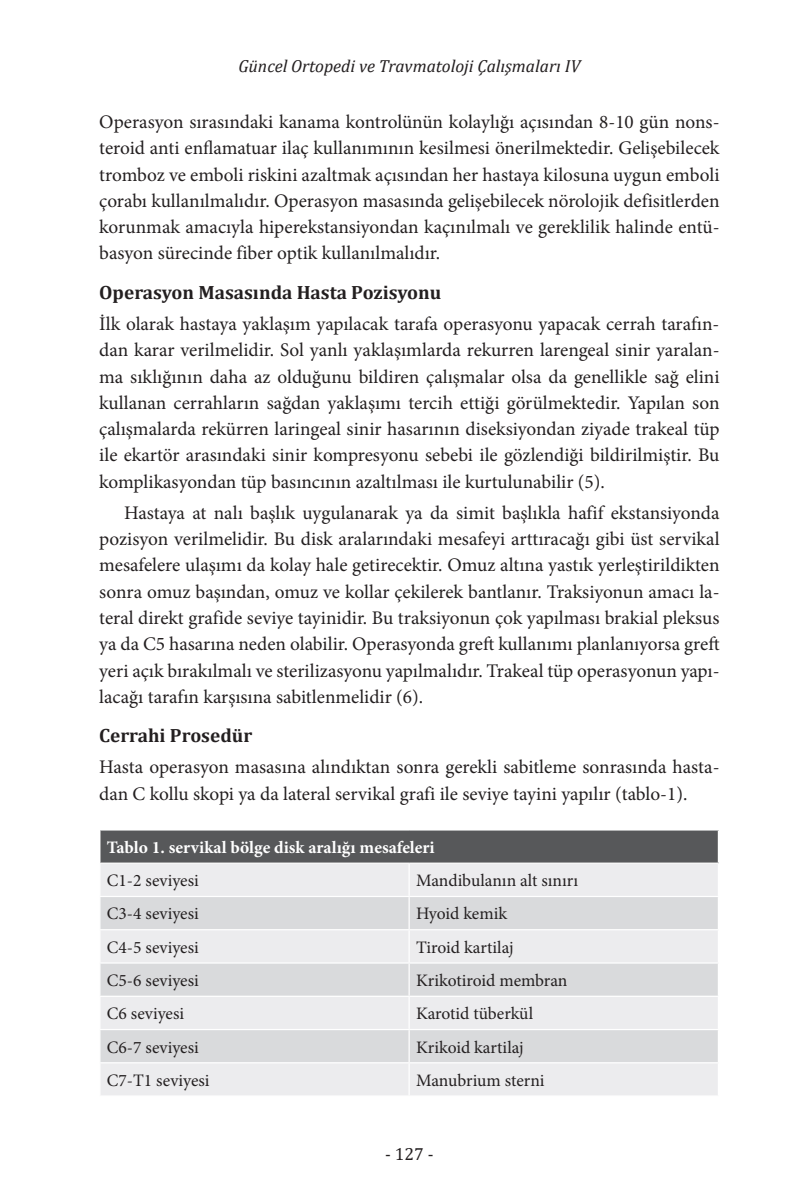
<style>
.page{position:relative;width:794px;height:1191px;background:#fff}
.page>*{position:absolute;margin:0;border:0;box-sizing:border-box;transform-origin:0 0}
.t1{font:19.25px/26.2px "Minion Pro";color:#231f20;text-align:justify}
.t2{font:700 19.25px "Cambria";color:#231f20}
.t3{font:17.5px "Minion Pro";color:#231f20}
.t4{font:italic 17.5px "Cambria";color:#231f20}
.t5{font:700 17.5px "Minion Pro";color:#fff}
.t6{font:17.5px "Cambria";color:#231f20}
</style>
<div class="page">
<div style="left:100px;top:830px;width:618px;height:33px;background:#57585a"></div>
<div style="left:101px;top:864px;width:617px;height:231px;background:#ececee"></div>
<svg style="left:100px;top:897px;width:618px;height:165px;background:#e1e1e3"></svg>
<hr style="left:408px;top:863px;width:2px;height:33px;background:#fff">
<hr style="left:99px;top:896px;width:310px;height:1px;background:#fff">
<hr style="left:409px;top:896px;width:310px;height:1px;background:#fff">
<hr style="left:408px;top:897px;width:2px;height:32px;background:#fff">
<hr style="left:99px;top:929px;width:310px;height:1px;background:#fff">
<hr style="left:409px;top:929px;width:310px;height:1px;background:#fff">
<hr style="left:408px;top:930px;width:2px;height:32px;background:#fff">
<hr style="left:99px;top:962px;width:310px;height:1px;background:#fff">
<hr style="left:409px;top:962px;width:310px;height:1px;background:#fff">
<hr style="left:408px;top:963px;width:2px;height:32px;background:#fff">
<hr style="left:99px;top:995px;width:310px;height:2px;background:#fff">
<hr style="left:409px;top:995px;width:310px;height:2px;background:#fff">
<hr style="left:408px;top:997px;width:2px;height:32px;background:#fff">
<hr style="left:99px;top:1029px;width:310px;height:1px;background:#fff">
<hr style="left:409px;top:1029px;width:310px;height:1px;background:#fff">
<hr style="left:408px;top:1030px;width:2px;height:32px;background:#fff">
<hr style="left:99px;top:1062px;width:310px;height:1px;background:#fff">
<hr style="left:409px;top:1062px;width:310px;height:1px;background:#fff">
<hr style="left:408px;top:1063px;width:2px;height:32px;background:#fff">
<hr style="left:99px;top:862px;width:310px;height:1px;background:#fff">
<hr style="left:409px;top:862px;width:310px;height:1px;background:#fff">
<p class="t4" style="left:238px;top:54px;width:343px">Güncel Ortopedi ve Travmatoloji Çalışmaları IV</p>
<p class="t1" style="left:99px;top:109px;width:622px">Operasyon sırasındaki kanama kontrolünün kolaylığı açısından 8-10 gün nons&shy;teroid anti enflamatuar ilaç kullanımının kesilmesi önerilmektedir. Gelişebilecek tromboz ve emboli riskini azaltmak açısından her hastaya kilosuna uygun emboli çorabı kullanılmalıdır. Operasyon masasında gelişebilecek nörolojik defisitlerden korunmak amacıyla hiperekstansiyondan kaçınılmalı ve gereklilik halinde entü&shy;basyon sürecinde fiber optik kullanılmalıdır.</p>
<p class="t2" style="left:99px;top:279px;width:344px">Operasyon Masasında Hasta Pozisyonu</p>
<p class="t1" style="left:99px;top:311px;width:622px">İlk olarak hastaya yaklaşım yapılacak tarafa operasyonu yapacak cerrah tarafın&shy;dan karar verilmelidir. Sol yanlı yaklaşımlarda rekurren larengeal sinir yaralan&shy;ma sıklığının daha az olduğunu bildiren çalışmalar olsa da genellikle sağ elini kullanan cerrahların sağdan yaklaşımı tercih ettiği görülmektedir. Yapılan son çalışmalarda rekürren laringeal sinir hasarının diseksiyondan ziyade trakeal tüp ile ekartör arasındaki sinir kompresyonu sebebi ile gözlendiği bildirilmiştir. Bu komplikasyondan tüp basıncının azaltılması ile kurtulunabilir (5).</p>
<p class="t1" style="left:99px;top:500px;width:622px;text-indent:25px">Hastaya at nalı başlık uygulanarak ya da simit başlıkla hafif ekstansiyonda pozisyon verilmelidir. Bu disk aralarındaki mesafeyi arttıracağı gibi üst servikal mesafelere ulaşımı da kolay hale getirecektir. Omuz altına yastık yerleştirildikten sonra omuz başından, omuz ve kollar çekilerek bantlanır. Traksiyonun amacı la&shy;teral direkt grafide seviye tayinidir. Bu traksiyonun çok yapılması brakial pleksus ya da C5 hasarına neden olabilir. Operasyonda greft kullanımı planlanıyorsa greft yeri açık bırakılmalı ve sterilizasyonu yapılmalıdır. Trakeal tüp operasyonun yapı&shy;lacağı tarafın karşısına sabitlenmelidir (6).</p>
<p class="t2" style="left:99px;top:722px;width:154px">Cerrahi Prosedür</p>
<p class="t1" style="left:99px;top:754px;width:622px">Hasta operasyon masasına alındıktan sonra gerekli sabitleme sonrasında hasta&shy;dan C kollu skopi ya da lateral servikal grafi ile seviye tayini yapılır (tablo-1).</p>
<p class="t5" style="left:107px;top:835px;width:329px">Tablo 1. servikal bölge disk aralığı mesafeleri</p>
<p class="t3" style="left:107px;top:869px;width:93px">C1-2 seviyesi</p>
<p class="t3" style="left:416px;top:869px;width:164px">Mandibulanın alt sınırı</p>
<p class="t3" style="left:107px;top:902px;width:93px">C3-4 seviyesi</p>
<p class="t3" style="left:416px;top:902px;width:93px">Hyoid kemik</p>
<p class="t3" style="left:107px;top:935px;width:93px">C4-5 seviyesi</p>
<p class="t3" style="left:416px;top:935px;width:99px">Tiroid kartilaj</p>
<p class="t3" style="left:107px;top:968px;width:93px">C5-6 seviyesi</p>
<p class="t3" style="left:416px;top:968px;width:153px">Krikotiroid membran</p>
<p class="t3" style="left:107px;top:1002px;width:79px">C6 seviyesi</p>
<p class="t3" style="left:416px;top:1002px;width:118px">Karotid tüberkül</p>
<p class="t3" style="left:107px;top:1035px;width:93px">C6-7 seviyesi</p>
<p class="t3" style="left:416px;top:1035px;width:109px">Krikoid kartilaj</p>
<p class="t3" style="left:107px;top:1068px;width:104px">C7-T1 seviyesi</p>
<p class="t3" style="left:416px;top:1068px;width:130px">Manubrium sterni</p>
<p class="t6" style="left:385px;top:1143px;width:50px">- 127 -</p>
</div>
